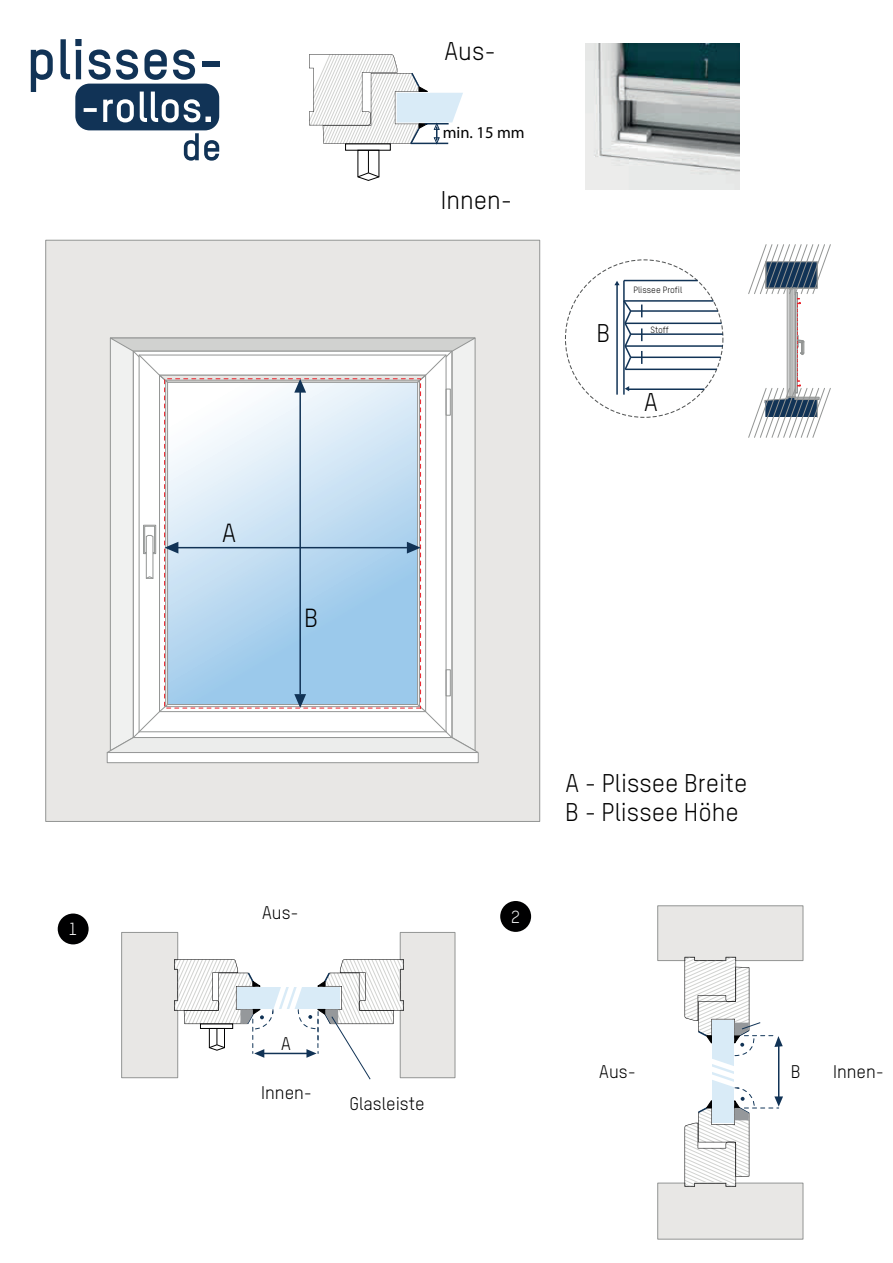
<style>
.page{position:relative;width:893px;height:1263px;background:#fff}
.page>*{position:absolute;margin:0;border:0;box-sizing:border-box;transform-origin:0 0}
.t1{font:25.65px "TSTARPRO";color:#000001}
.t2{font:25.2px/29.2px "TSTARPRO";color:#000001}
.t3{font:18px "TSTARPRO";color:#000001}
.t4{font:17.25px "TSTARPRO";color:#f9f9f9}
.t5{font:17.25px "TSTARPRO";color:#f0f2f3}
.t6{font:16.5px "Myriad Pro";color:#000001}
.t7{font:9px "TSTARPRO";color:#000001}
</style>
<div class="page">
<svg style="left:31px;top:49px;width:22px;height:43px"></svg>
<svg style="left:61px;top:39px;width:158px;height:122px"></svg>
<div style="left:121px;top:103px;width:9px;height:15px;background:#113356;border-radius:4px"></div>
<svg style="left:309px;top:54px;width:154px;height:127px"></svg>
<img style="left:586px;top:43px;width:153px;height:147px">
<svg style="left:641px;top:351px;width:1px;height:13px"></svg>
<svg style="left:614px;top:281px;width:6px;height:4px"></svg>
<svg style="left:748px;top:244px;width:83px;height:194px"></svg>
<hr style="left:624px;top:300px;width:89px;height:2px;background:#113356">
<hr style="left:631px;top:310px;width:87px;height:2px;background:#113356">
<hr style="left:625px;top:323px;width:96px;height:1px;background:#113356">
<hr style="left:631px;top:333px;width:92px;height:2px;background:#113356">
<hr style="left:625px;top:345px;width:98px;height:2px;background:#113356">
<hr style="left:631px;top:357px;width:90px;height:1px;background:#113356">
<hr style="left:625px;top:369px;width:92px;height:1px;background:#113356">
<hr style="left:624px;top:280px;width:74px;height:1px;background:#113356">
<hr style="left:616px;top:283px;width:2px;height:112px;background:#113356">
<hr style="left:627px;top:388px;width:77px;height:2px;background:#113356">
<svg style="left:625px;top:300px;width:8px;height:71px"></svg>
<hr style="left:623px;top:281px;width:2px;height:114px;background:#113356">
<div style="left:46px;top:240px;width:494px;height:582px;background:#e8e7e5;border:1px solid #939594"></div>
<div style="left:110px;top:338px;width:365px;height:413px;background:#f0f1f0"></div>
<svg style="left:133px;top:393px;width:319px;height:301px;fill:#fff"></svg>
<svg style="left:139px;top:355px;width:307px;height:377px;fill:#fff"></svg>
<svg style="left:169px;top:393px;width:247px;height:301px"></svg>
<div style="left:446px;top:389px;width:5px;height:26px;border:1px solid #939594"></div>
<div style="left:446px;top:669px;width:5px;height:27px;border:1px solid #939594"></div>
<div style="left:107px;top:752px;width:371px;height:11px;background:#fff"></div>
<div style="left:107px;top:752px;width:372px;height:11px;border:1px solid #939594"></div>
<div style="left:143px;top:525px;width:13px;height:29px;border:1px solid #939594"></div>
<div style="left:144px;top:526px;width:11px;height:27px;border:1px solid #939594"></div>
<svg style="left:146px;top:535px;width:7px;height:44px"></svg>
<svg style="left:407px;top:542px;width:14px;height:12px"></svg>
<svg style="left:165px;top:542px;width:13px;height:12px"></svg>
<svg style="left:106px;top:694px;width:373px;height:59px"></svg>
<svg style="left:110px;top:338px;width:366px;height:55px"></svg>
<hr style="left:299px;top:386px;width:2px;height:308px;background:#113356">
<hr style="left:174px;top:547px;width:239px;height:1px;background:#113356">
<svg style="left:121px;top:932px;width:334px;height:148px"></svg>
<div style="left:58px;top:913px;width:31px;height:31px;background:#000001;border-radius:50%"></div>
<svg style="left:657px;top:905px;width:146px;height:334px"></svg>
<div style="left:500px;top:901px;width:31px;height:31px;background:#000001;border-radius:50%"></div>
<p class="t4" style="left:69px;top:919px;width:11px">1</p>
<p class="t1" style="left:222px;top:518px;width:15px">A</p>
<p class="t1" style="left:304px;top:602px;width:16px">B</p>
<p class="t2" style="left:445px;top:36px;width:53px">Aus-</p>
<p class="t6" style="left:443px;top:122px;width:83px">min. 15 mm</p>
<p class="t2" style="left:441px;top:185px;width:73px">Innen-</p>
<p class="t2" style="left:596px;top:319px;width:15px">B</p>
<p class="t7" style="left:633px;top:284px;width:50px">Plissee Profil</p>
<p class="t7" style="left:650px;top:324px;width:20px">Stoff</p>
<p class="t2" style="left:644px;top:388px;width:15px">A</p>
<p class="t3" style="left:262px;top:902px;width:38px">Aus-</p>
<p class="t3" style="left:281px;top:1032px;width:11px">A</p>
<p class="t3" style="left:261px;top:1081px;width:52px">Innen-</p>
<p class="t3" style="left:349px;top:1093px;width:77px">Glasleiste</p>
<p class="t5" style="left:511px;top:906px;width:10px">2</p>
<p class="t2" style="left:565px;top:768px;width:184px">A - Plissee Breite<br>B - Plissee Höhe</p>
<p class="t3" style="left:599px;top:1061px;width:38px">Aus-</p>
<p class="t3" style="left:791px;top:1061px;width:11px">B</p>
<p class="t3" style="left:833px;top:1061px;width:52px">Innen-</p>
</div>
